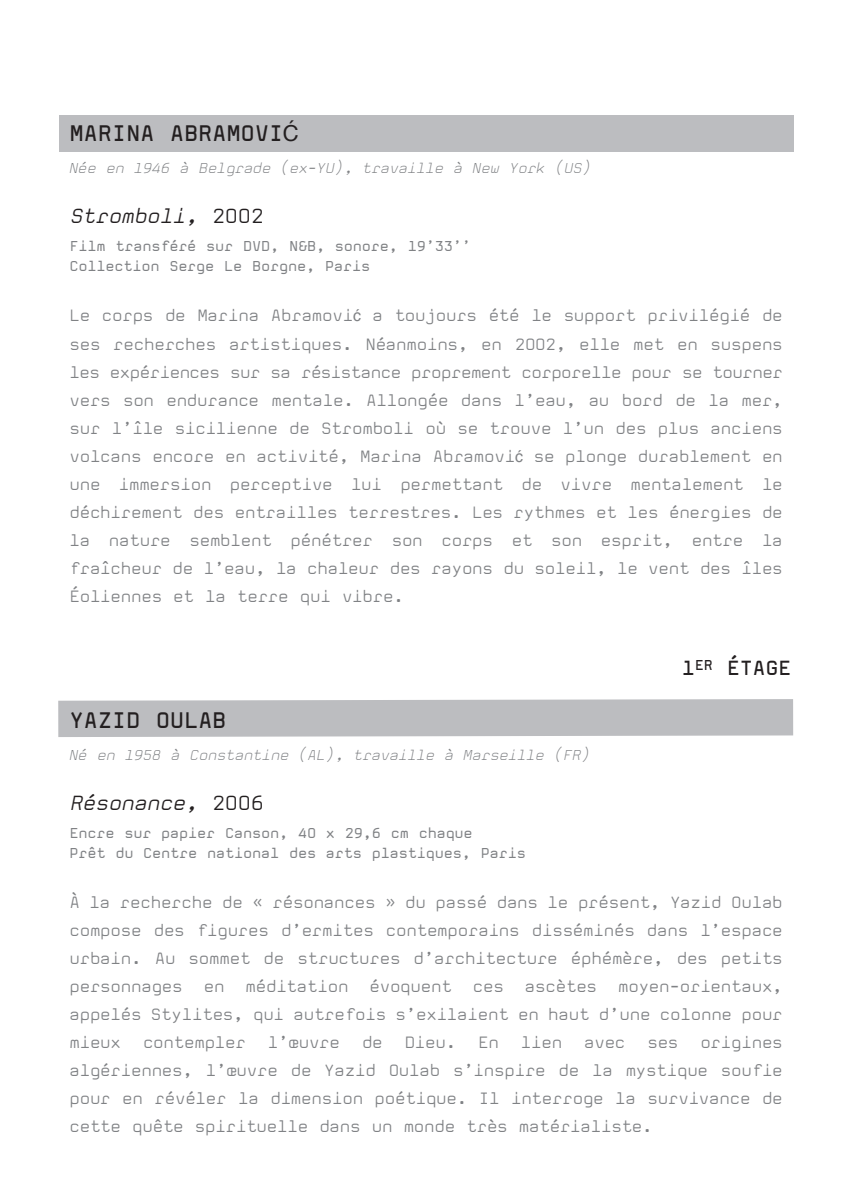
<style>
.page{position:relative;width:851px;height:1191px;background:#fff}
.page>*{position:absolute;margin:0;border:0;box-sizing:border-box;transform-origin:0 0}
.t1{font:700 22px "Mono";letter-spacing:-.02em;color:#231f20}
.t2{font:italic 300 20px "Mono";letter-spacing:-.02em;color:#231f20}
.t3{font:700 20px "Mono";letter-spacing:-.02em;color:#231f20}
.t4{font:300 16px/28px "Mono";letter-spacing:-.02em;color:#808285;text-align:justify}
.t5{font:14px/20px "Mono";letter-spacing:-.02em;color:#808285}
.t6{font:italic 100 14px "Mono";letter-spacing:-.02em;color:#808285}
.s1{font-family:"Helvetica";font-weight:400}
.s2{font-style:normal}
</style>
<div class="page">
<div style="left:58px;top:699px;width:735px;height:38px;background:#bcbdc0"></div>
<div style="left:59px;top:115px;width:734px;height:37px;background:#bcbdc0"></div>
<h1 class="t1" style="left:69px;top:125px;width:231px">MARINA ABRAMOVI<span class="s1">Ć</span></h1>
<p class="t6" style="left:69px;top:163px;width:523px">Née en 1946 à Belgrade (ex-YU), travaille à New York (US)</p>
<p class="t2" style="left:69px;top:208px;width:196px">Stromboli, <span class="s2">2002</span></p>
<p class="t5" style="left:69px;top:238px;width:403px">Film transféré sur DVD, N&amp;B, sonore, 19’33’’<br>Collection Serge Le Borgne, Paris</p>
<p class="t4" style="left:69px;top:303px;width:714px">Le corps de Marina Abramovi<span class="s1">ć</span> a toujours été le support privilégié de ses recherches artistiques. Néanmoins, en 2002, elle met en suspens les expériences sur sa résistance proprement corporelle pour se tourner vers son endurance mentale. Allongée dans l’eau, au bord de la mer, sur l’île sicilienne de Stromboli où se trouve l’un des plus anciens volcans encore en activité, Marina Abramovi<span class="s1">ć</span> se plonge durablement en une immersion perceptive lui permettant de vivre mentalement le déchirement des entrailles terrestres. Les rythmes et les énergies de la nature semblent pénétrer son corps et son esprit, entre la fraîcheur de l’eau, la chaleur des rayons du soleil, le vent des îles Éoliennes et la terre qui vibre.</p>
<p class="t3" style="left:681px;top:659px;width:111px">1<sup>ER</sup> ÉTAGE</p>
<h1 class="t1" style="left:69px;top:711px;width:159px">YAZID OULAB</h1>
<p class="t6" style="left:69px;top:749px;width:522px">Né en 1958 à Constantine (AL), travaille à Marseille (FR)</p>
<p class="t2" style="left:69px;top:794px;width:196px">Résonance, <span class="s2">2006</span></p>
<p class="t5" style="left:69px;top:824px;width:458px">Encre sur papier Canson, 40 x 29,6 cm chaque<br>Prêt du Centre national des arts plastiques, Paris</p>
<p class="t4" style="left:69px;top:889px;width:714px">À la recherche de « résonances » du passé dans le présent, Yazid Oulab compose des figures d’ermites contemporains disséminés dans l’espace urbain. Au sommet de structures d’architecture éphémère, des petits personnages</p>
<p class="t4" style="left:204px;top:973px;width:22px">en</p>
<p class="t4" style="left:245px;top:973px;width:105px">méditation</p>
<p class="t4" style="left:369px;top:973px;width:84px">évoquent</p>
<p class="t4" style="left:473px;top:973px;width:33px">ces</p>
<p class="t4" style="left:525px;top:973px;width:74px">ascètes</p>
<p class="t4" style="left:69px;top:973px;width:714px;text-indent:548px">moyen-orientaux, appelés Stylites, qui autrefois s’exilaient en haut d’une colonne pour mieux</p>
<p class="t4" style="left:143px;top:1029px;width:105px">contempler</p>
<p class="t4" style="left:268px;top:1029px;width:74px">l’œuvre</p>
<p class="t4" style="left:362px;top:1029px;width:22px">de</p>
<p class="t4" style="left:404px;top:1029px;width:53px">Dieu.</p>
<p class="t4" style="left:478px;top:1029px;width:22px">En</p>
<p class="t4" style="left:521px;top:1029px;width:43px">lien</p>
<p class="t4" style="left:584px;top:1029px;width:43px">avec</p>
<p class="t4" style="left:647px;top:1029px;width:33px">ses</p>
<p class="t4" style="left:69px;top:1029px;width:714px;text-indent:630px">origines algériennes, l’œuvre de Yazid Oulab s’inspire de la mystique soufie pour en révéler la dimension poétique. Il interroge la survivance de cette quête spirituelle dans un monde très matérialiste.</p>
</div>
